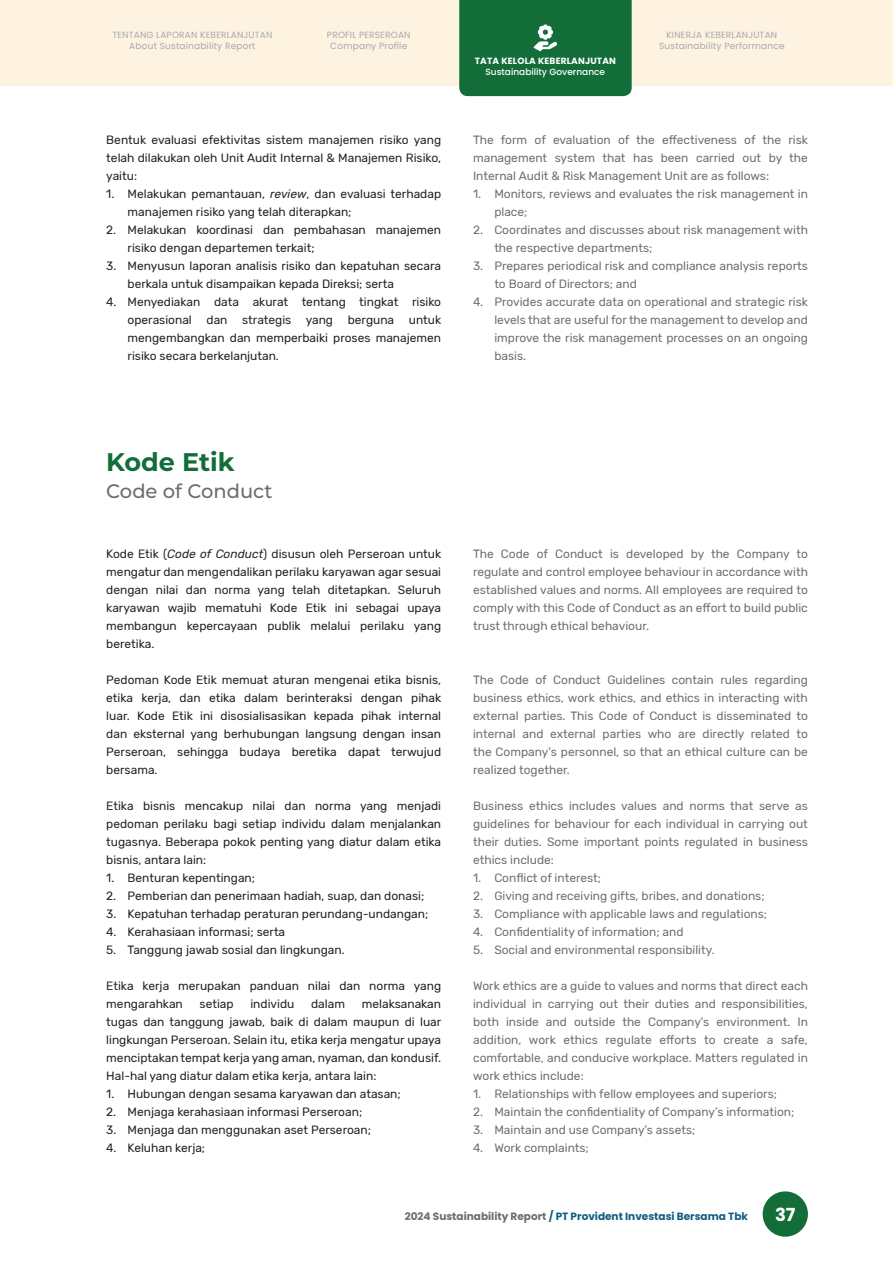
<style>
.page{position:relative;width:893px;height:1263px;background:#fff}
.page>*{position:absolute;margin:0;border:0;box-sizing:border-box;transform-origin:0 0}
.JUDUL_BESAR_ID{font:700 25.5px "Montserrat";color:#126d38}
.JUDUL_BESAR_EN{font:500 19.5px "Montserrat";color:#6c6d70}
.t1{font:700 18px "Poppins";color:#fff}
.Bodytext_EN{font:12px/18px "Rubik";color:#6c6d70;text-align:justify}
.Bodytext_ID{font:12px/18px "Rubik";color:#231f20;text-align:justify}
.Tab_1_ID{font:12px/18px "Rubik";color:#231f20}
.Tab_1_EN{font:12px/18px "Rubik";color:#6c6d70}
.t2{font:700 10.5px "Poppins";color:#135d83}
.t3{font:9px/10.5px "Poppins";letter-spacing:.02em;color:#a8a9ad;text-align:center}
.t4{font:500 9px "Poppins";color:#fff}
.t5{font:700 9px "Poppins";letter-spacing:.02em;color:#fff}
.s1{font-style:italic}
.s2{color:#6c6d70}
</style>
<div class="page">
<div style="left:0;top:0;width:893px;height:86px;background:#fef3e1"></div>
<div style="left:763px;top:1191px;width:45px;height:46px;background:#126d38;border-radius:50%"></div>
<div style="left:459px;top:0;width:173px;height:96px;background:#126d38"></div>
<p class="t3" style="left:327px;top:30px;width:85px">PROFIL PERSEROAN<br>Company Profile</p>
<p class="t3" style="left:112px;top:30px;width:162px">TENTANG LAPORAN KEBERLANJUTAN<br>About Sustainability Report</p>
<p class="t3" style="left:659px;top:30px;width:127px">KINERJA KEBERLANJUTAN<br>Sustainability Performance</p>
<p class="Bodytext_ID" style="left:106px;top:131px;width:336px">Bentuk evaluasi efektivitas sistem manajemen risiko yang telah dilakukan oleh Unit Audit Internal &amp; Manajemen Risiko, yaitu:</p>
<p class="Tab_1_ID" style="left:128px;top:185px;width:315px;text-indent:-21px">1. Melakukan pemantauan, <span class="s1">review</span>, dan evaluasi terhadap manajemen risiko yang telah diterapkan;</p>
<p class="Tab_1_ID" style="left:128px;top:221px;width:315px;text-indent:-21px">2. Melakukan koordinasi dan pembahasan manajemen risiko dengan departemen terkait;</p>
<p class="Tab_1_ID" style="left:128px;top:257px;width:315px;text-indent:-21px">3. Menyusun laporan analisis risiko dan kepatuhan secara berkala untuk disampaikan kepada Direksi; serta</p>
<p class="Tab_1_ID" style="left:128px;top:293px;width:315px;text-align:justify;text-indent:-21px">4. Menyediakan data akurat tentang tingkat risiko operasional dan strategis yang berguna untuk mengembangkan dan memperbaiki proses manajemen risiko secara berkelanjutan.</p>
<p class="t5" style="left:475px;top:56px;width:143px">TATA KELOLA KEBERLANJUTAN</p>
<p class="t4" style="left:485px;top:66px;width:121px">Sustainability Governance</p>
<p class="Bodytext_EN" style="left:473px;top:131px;width:336px">The form of evaluation of the effectiveness of the risk management system that has been carried out by the Internal Audit &amp; Risk Management Unit are as follows:</p>
<p class="Tab_1_EN" style="left:494px;top:185px;width:315px;text-indent:-21px">1. Monitors, reviews and evaluates the risk management in place;</p>
<p class="Tab_1_EN" style="left:494px;top:221px;width:315px;text-indent:-21px">2. Coordinates and discusses about risk management with the respective departments;</p>
<p class="Tab_1_EN" style="left:494px;top:257px;width:315px;text-indent:-21px">3. Prepares periodical risk and compliance analysis reports to Board of Directors; and</p>
<p class="Tab_1_EN" style="left:494px;top:293px;width:315px;text-align:justify;text-indent:-21px">4. Provides accurate data on operational and strategic risk levels that are useful for the management to develop and improve the risk management processes on an ongoing basis.</p>
<p class="JUDUL_BESAR_ID" style="left:106px;top:444px;width:130px">Kode Etik</p>
<p class="JUDUL_BESAR_EN" style="left:106px;top:478px;width:168px">Code of Conduct</p>
<p class="Bodytext_ID" style="left:106px;top:545px;width:336px">Kode Etik (<span class="s1">Code of Conduct</span>) disusun oleh Perseroan untuk mengatur dan mengendalikan perilaku karyawan agar sesuai dengan nilai dan norma yang telah ditetapkan. Seluruh karyawan wajib mematuhi Kode Etik ini sebagai upaya membangun kepercayaan publik melalui perilaku yang beretika.</p>
<p class="Bodytext_ID" style="left:106px;top:671px;width:336px">Pedoman Kode Etik memuat aturan mengenai etika bisnis, etika kerja, dan etika dalam berinteraksi dengan pihak luar. Kode Etik ini disosialisasikan kepada pihak internal dan eksternal yang berhubungan langsung dengan insan Perseroan, sehingga budaya beretika dapat terwujud bersama.</p>
<p class="Bodytext_ID" style="left:106px;top:797px;width:336px">Etika bisnis mencakup nilai dan norma yang menjadi pedoman perilaku bagi setiap individu dalam menjalankan tugasnya. Beberapa pokok penting yang diatur dalam etika bisnis, antara lain:</p>
<p class="Tab_1_ID" style="left:106px;top:869px;width:150px">1. Benturan kepentingan;</p>
<p class="Tab_1_ID" style="left:106px;top:887px;width:319px">2. Pemberian dan penerimaan hadiah, suap, dan donasi;</p>
<p class="Tab_1_ID" style="left:106px;top:905px;width:323px">3. Kepatuhan terhadap peraturan perundang-undangan;</p>
<p class="Tab_1_ID" style="left:106px;top:923px;width:180px">4. Kerahasiaan informasi; serta</p>
<p class="Tab_1_ID" style="left:106px;top:941px;width:240px">5. Tanggung jawab sosial dan lingkungan.</p>
<p class="Bodytext_ID" style="left:106px;top:977px;width:336px">Etika kerja merupakan panduan nilai dan norma yang mengarahkan</p>
<p class="Bodytext_ID" style="left:200px;top:995px;width:36px">setiap</p>
<p class="Bodytext_ID" style="left:250px;top:995px;width:45px">individu</p>
<p class="Bodytext_ID" style="left:311px;top:995px;width:35px">dalam</p>
<p class="Bodytext_ID" style="left:106px;top:995px;width:337px;text-indent:256px">melaksanakan tugas dan tanggung jawab, baik di dalam maupun di luar lingkungan Perseroan. Selain itu, etika kerja mengatur upaya menciptakan tempat kerja yang aman, nyaman, dan kondusif.<br>Hal-hal yang diatur dalam etika kerja, antara lain:</p>
<p class="Tab_1_ID" style="left:106px;top:1085px;width:296px">1. Hubungan dengan sesama karyawan dan atasan;</p>
<p class="Tab_1_ID" style="left:106px;top:1103px;width:257px">2. Menjaga kerahasiaan informasi Perseroan;</p>
<p class="Tab_1_ID" style="left:106px;top:1121px;width:266px">3. Menjaga dan menggunakan aset Perseroan;</p>
<p class="Tab_1_ID" style="left:106px;top:1139px;width:100px">4. Keluhan kerja;</p>
<p class="Bodytext_EN" style="left:473px;top:545px;width:336px">The Code of Conduct is developed by the Company to regulate and control employee behaviour in accordance with established values and norms. All employees are required to comply with this Code of Conduct as an effort to build public trust through ethical behaviour.</p>
<p class="Bodytext_EN" style="left:473px;top:671px;width:336px">The Code of Conduct Guidelines contain rules regarding business ethics, work ethics, and ethics in interacting with external parties. This Code of Conduct is disseminated to internal and external parties who are directly related to the Company's personnel, so that an ethical culture can be realized together.</p>
<p class="Bodytext_EN" style="left:473px;top:797px;width:336px">Business ethics includes values and norms that serve as guidelines for behaviour for each individual in carrying out their duties. Some important points regulated in business ethics include:</p>
<p class="Tab_1_EN" style="left:473px;top:869px;width:130px">1. Conflict of interest;</p>
<p class="Tab_1_EN" style="left:473px;top:887px;width:293px">2. Giving and receiving gifts, bribes, and donations;</p>
<p class="Tab_1_EN" style="left:473px;top:905px;width:296px">3. Compliance with applicable laws and regulations;</p>
<p class="Tab_1_EN" style="left:473px;top:923px;width:212px">4. Confidentiality of information; and</p>
<p class="Tab_1_EN" style="left:473px;top:941px;width:243px">5. Social and environmental responsibility.</p>
<p class="Bodytext_EN" style="left:473px;top:977px;width:336px">Work ethics are a guide to values and norms that direct each individual in carrying out their duties and responsibilities, both inside and outside the Company's environment. In addition, work ethics regulate efforts to create a safe, comfortable, and conducive workplace. Matters regulated in work ethics include:</p>
<p class="Tab_1_EN" style="left:473px;top:1085px;width:306px">1. Relationships with fellow employees and superiors;</p>
<p class="Tab_1_EN" style="left:473px;top:1103px;width:323px">2. Maintain the confidentiality of Company’s information;</p>
<p class="Tab_1_EN" style="left:473px;top:1121px;width:224px">3. Maintain and use Company’s assets;</p>
<p class="Tab_1_EN" style="left:473px;top:1139px;width:117px">4. Work complaints;</p>
<p class="t2" style="left:405px;top:1210px;width:345px"><span class="s2">2024 Sustainability Report</span> / PT Provident Investasi Bersama Tbk</p>
<h3 class="t1" style="left:775px;top:1204px;width:22px">37</h3>
</div>
